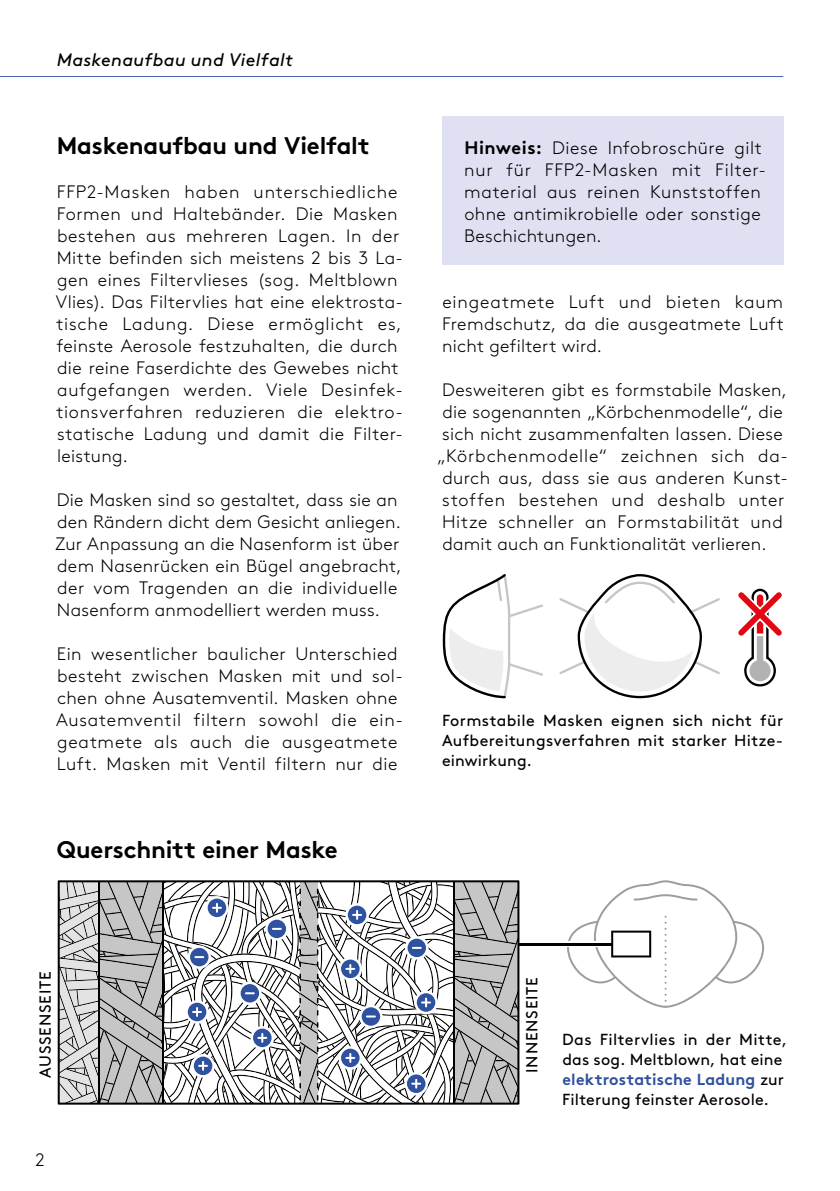
<style>
.page{position:relative;width:840px;height:1191px;background:#fff}
.page>*{position:absolute;margin:0;border:0;box-sizing:border-box;transform-origin:0 0}
.t1{font:700 24px "Brown Pro";letter-spacing:-.01em;color:#000}
.t2{font:300 18px/22px "Brown Pro";letter-spacing:.025em;color:#000}
.t3{font:italic 18px "Brown Pro";letter-spacing:.02em;color:#000}
.t4{font:16px/19.8px "Brown Pro";letter-spacing:.02em;color:#000;text-align:justify}
.t5{font:16px "Brown Pro";letter-spacing:.05em;color:#000}
.s1{font-weight:700}
.s2{font-weight:700;color:#2f52a0}
</style>
<div class="page">
<hr style="left:0;top:76px;width:782px;height:1px;background:#4565ad">
<svg style="left:442px;top:574px;width:101px;height:125px"></svg>
<svg style="left:559px;top:574px;width:161px;height:125px"></svg>
<svg style="left:738px;top:588px;width:44px;height:99px"></svg>
<hr style="left:518px;top:943px;width:94px;height:2px;background:#000">
<svg style="left:566px;top:880px;width:197px;height:127px"></svg>
<svg style="left:58px;top:880px;width:461px;height:224px"></svg>
<div style="left:442px;top:116px;width:340px;height:149px;background:#dfe1f2"></div>
<p class="t3" style="left:57px;top:46px;width:238px">Maskenaufbau und Vielfalt</p>
<h1 class="t1" style="left:57px;top:126px;width:314px">Maskenaufbau und Vielfalt</h1>
<p class="t2" style="left:56px;top:179px;width:348px">FFP2-Masken haben unterschiedliche Formen und Haltebänder. Die Masken bestehen aus mehreren Lagen. In der Mitte befinden sich meistens 2 bis 3 La&shy;gen eines Filtervlieses (sog. Meltblown Vlies). Das Filtervlies hat eine elektrosta&shy;tische Ladung. Diese ermöglicht es, feinste Aerosole festzuhalten, die durch die reine Faserdichte des Gewebes nicht aufgefangen werden. Viele Desinfek&shy;tionsverfahren reduzieren die elektro&shy;statische Ladung und damit die Filter&shy;leistung.</p>
<p class="t2" style="left:55px;top:487px;width:348px">Die Masken sind so gestaltet, dass sie an den Rändern dicht dem Gesicht anliegen.<br>Zur Anpassung an die Nasenform ist über dem Nasenrücken ein Bügel angebracht, der vom Tragenden an die individuelle Nasenform anmodelliert werden muss.</p>
<p class="t2" style="left:56px;top:641px;width:348px">Ein wesentlicher baulicher Unterschied besteht zwischen Masken mit und sol&shy;chen ohne Ausatemventil. Masken ohne Ausatemventil filtern sowohl die ein&shy;geatmete als auch die ausgeatmete Luft. Masken mit Ventil filtern nur die</p>
<h1 class="t1" style="left:57px;top:830px;width:282px">Querschnitt einer Maske</h1>
<p class="t2" style="left:464px;top:135px;width:303px"><span class="s1">Hinweis:</span> Diese Infobroschüre gilt nur für FFP2-Masken mit Filter&shy;material aus reinen Kunststoffen ohne antimikrobielle oder sonstige<br>Beschichtungen.</p>
<p class="t2" style="left:442px;top:289px;width:343px;text-align:justify">eingeatmete Luft und bieten kaum Fremdschutz, da die ausgeatmete Luft nicht gefiltert wird.</p>
<p class="t2" style="left:437px;top:377px;width:352px">Desweiteren gibt es formstabile Masken, die sogenannten „Körbchenmodelle“, die sich nicht zusammenfalten lassen. Diese „Körbchenmodelle“ zeichnen sich da&shy;durch aus, dass sie aus anderen Kunst&shy;stoffen bestehen und deshalb unter Hitze schneller an Formstabilität und damit auch an Funktionalität verlieren.</p>
<p class="t4" style="left:442px;top:709px;width:342px">Formstabile Masken eignen sich nicht für Aufbereitungsverfahren mit starker Hitze&shy;einwirkung.</p>
<p class="t5" style="left:33px;top:1078px;width:108px;rotate:-90deg">AUSSENSEITE</p>
<p class="t5" style="left:519px;top:1072px;width:97px;rotate:-90deg">INNENSEITE</p>
<p class="t2" style="left:36px;top:1147px;width:11px">2</p>
<p class="t4" style="left:562px;top:1028px;width:226px;text-align:left">Das Filtervlies in der Mitte, das sog. Meltblown, hat eine <span class="s2">elektrostatische Ladung</span> zur<br>Filterung feinster Aerosole.</p>
</div>
